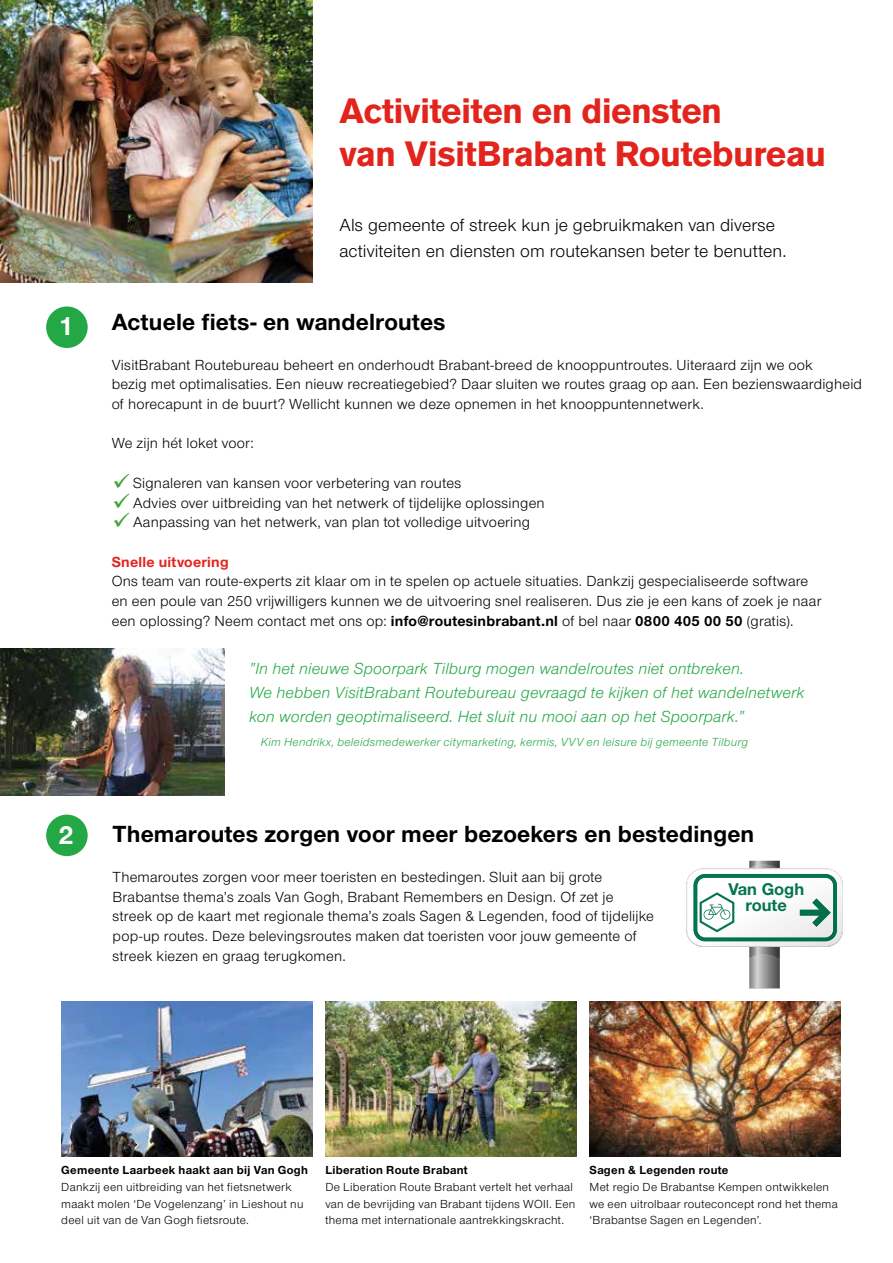
<style>
.page{position:relative;width:893px;height:1263px;background:#fff}
.page>*{position:absolute;margin:0;border:0;box-sizing:border-box;transform-origin:0 0}
.t1{font:700 34.8px/42.5px "Akzidenz Grotesk BE";letter-spacing:-.015em;color:#e2241c}
.t2{font:700 27.3px "Nimbus San Nov";color:#fff}
.t3{font:700 24.3px "Nimbus San Nov";letter-spacing:.005em;color:#000}
.t4{font:22.65px/19.8px "Wingdings";color:#3fa535;text-align:justify}
.t5{font:18.15px/25.8px "Nimbus San Nov";letter-spacing:.005em;color:#000}
.t6{font:italic 16.65px/24.3px "Nimbus San Nov";letter-spacing:.01em;color:#23a845}
.t7{font:700 16.5px/16.5px "Helvetica Neue LT Std";color:#037551;text-align:center}
.t8{font:15.15px/19.6px "Nimbus San Nov";letter-spacing:.015em;color:#000}
.t9{font:700 15.15px "Nimbus San Nov";letter-spacing:.015em;color:#e2241c}
.t10{font:12.15px/16.6px "Nimbus San Nov";letter-spacing:.025em;color:#000}
.t11{font:italic 12.15px "Nimbus San Nov";letter-spacing:.02em;color:#23a845}
.t12{font:700 12.15px "Nimbus San Nov";letter-spacing:.025em;color:#000}
.s1{font-weight:700}
.s2{color:#047551}
.s3{color:#037450}
.s4{color:#037350}
</style>
<div class="page">
<img style="left:0;top:0;width:313px;height:282px">
<img style="left:0;top:649px;width:225px;height:147px">
<div style="left:46px;top:306px;width:42px;height:42px;background:#23a845;border-radius:50%"></div>
<div style="left:46px;top:815px;width:42px;height:41px;background:#23a845;border-radius:50%"></div>
<img style="left:61px;top:1002px;width:252px;height:154px">
<img style="left:325px;top:1002px;width:252px;height:154px">
<img style="left:590px;top:1002px;width:251px;height:154px">
<svg style="left:686px;top:861px;width:157px;height:127px"></svg>
<h1 class="t1" style="left:339px;top:90px;width:488px">Activiteiten en diensten<br>van VisitBrabant Routebureau</h1>
<h2 class="t2" style="left:59px;top:310px;width:17px">1</h2>
<h2 class="t2" style="left:59px;top:818px;width:17px">2</h2>
<p class="t5" style="left:339px;top:212px;width:448px">Als gemeente of streek kun je gebruikmaken van diverse activiteiten en diensten om routekansen beter te benutten.</p>
<h3 class="t3" style="left:112px;top:308px;width:335px">Actuele fiets- en wandelroutes</h3>
<p class="t8" style="left:112px;top:355px;width:752px">VisitBrabant Routebureau beheert en onderhoudt Brabant-breed de knooppuntroutes. Uiteraard zijn we ook<br>bezig met optimalisaties. Een nieuw recreatiegebied? Daar sluiten we routes graag op aan. Een bezienswaardigheid of horecapunt in de buurt? Wellicht kunnen we deze opnemen in het knooppuntennetwerk.</p>
<p class="t8" style="left:112px;top:434px;width:144px">We zijn hét loket voor:</p>
<p class="t8" style="left:133px;top:473px;width:413px">Signaleren van kansen voor verbetering van routes<br>Advies over uitbreiding van het netwerk of tijdelijke oplossingen<br>Aanpassing van het netwerk, van plan tot volledige uitvoering</p>
<p class="t9" style="left:112px;top:553px;width:119px">Snelle uitvoering</p>
<p class="t8" style="left:112px;top:572px;width:711px">Ons team van route-experts zit klaar om in te spelen op actuele situaties. Dankzij gespecialiseerde software en een poule van 250 vrijwilligers kunnen we de uitvoering snel realiseren. Dus zie je een kans of zoek je naar een oplossing? Neem contact met ons op: <span class="s1">info@routesinbrabant.nl</span> of bel naar <span class="s1">0800 405 00 50</span> (gratis).</p>
<h3 class="t4" style="left:113px;top:473px;width:19px">✓ ✓ ✓</h3>
<p class="t6" style="left:249px;top:656px;width:557px">”In het nieuwe Spoorpark Tilburg mogen wandelroutes niet ontbreken.<br>We hebben VisitBrabant Routebureau gevraagd te kijken of het wandelnetwerk kon worden geoptimaliseerd. Het sluit nu mooi aan op het Spoorpark.”</p>
<p class="t11" style="left:261px;top:735px;width:489px">Kim Hendrikx, beleidsmedewerker citymarketing, kermis, VVV en leisure bij gemeente Tilburg</p>
<h3 class="t3" style="left:113px;top:820px;width:643px">Themaroutes zorgen voor meer bezoekers en bestedingen</h3>
<p class="t8" style="left:113px;top:867px;width:543px">Themaroutes zorgen voor meer toeristen en bestedingen. Sluit aan bij grote Brabantse thema’s zoals Van Gogh, Brabant Remembers en Design. Of zet je streek op de kaart met regionale thema’s zoals Sagen &amp; Legenden, food of tijdelijke pop-up routes. Deze belevingsroutes maken dat toeristen voor jouw gemeente of streek kiezen en graag terugkomen.</p>
<p class="t7" style="left:728px;top:880px;width:77px"><span class="s2">V</span>an Gog<span class="s3">h </span>ro<span class="s3">ut</span><span class="s4">e</span></p>
<p class="t12" style="left:61px;top:1163px;width:248px">Gemeente Laarbeek haakt aan bij Van Gogh</p>
<p class="t10" style="left:61px;top:1179px;width:244px">Dankzij een uitbreiding van het fietsnetwerk maakt molen ‘De Vogelenzang’ in Lieshout nu deel uit van de Van Gogh fietsroute.</p>
<p class="t12" style="left:325px;top:1163px;width:144px">Liberation Route Brabant</p>
<p class="t10" style="left:325px;top:1179px;width:251px">De Liberation Route Brabant vertelt het verhaal van de bevrijding van Brabant tijdens WOII. Een thema met internationale aantrekkingskracht.</p>
<p class="t12" style="left:590px;top:1163px;width:140px">Sagen &amp; Legenden route</p>
<p class="t10" style="left:590px;top:1179px;width:250px">Met regio De Brabantse Kempen ontwikkelen we een uitrolbaar routeconcept rond het thema ‘Brabantse Sagen en Legenden’.</p>
</div>
